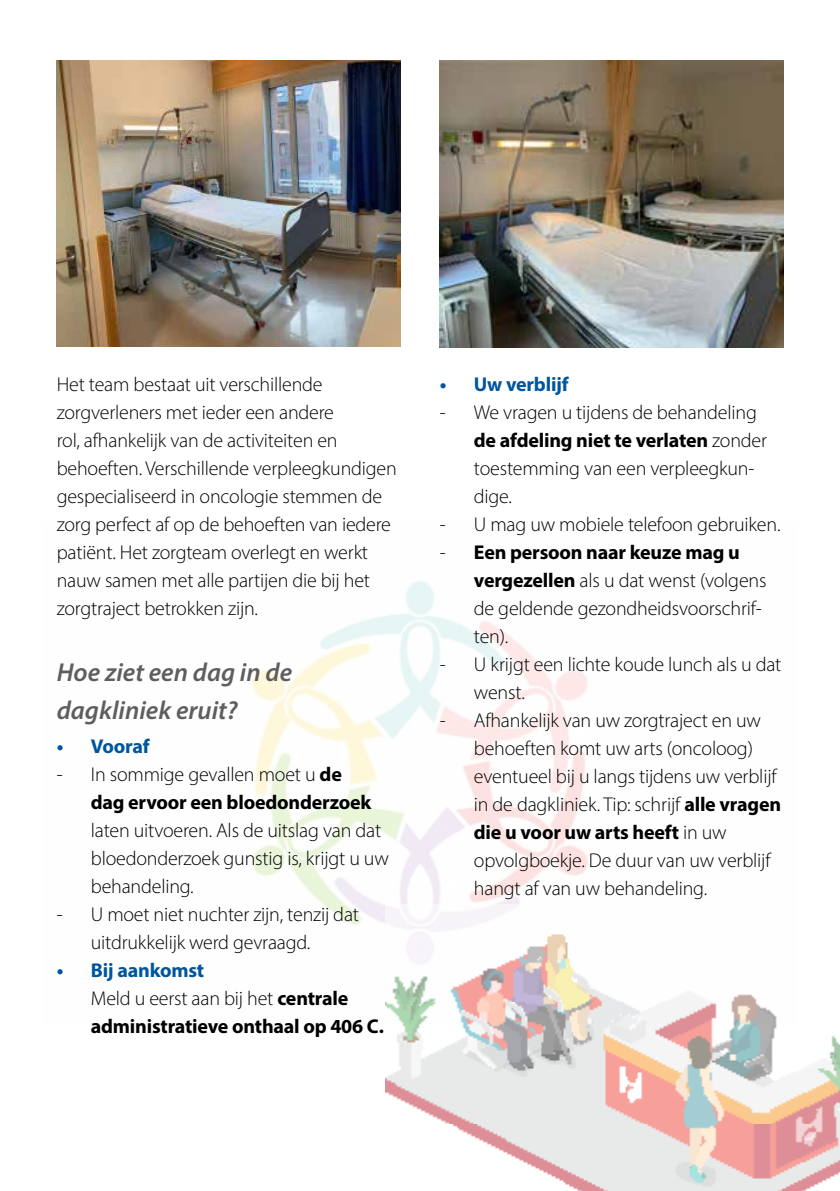
<style>
.page{position:relative;width:840px;height:1191px;background:#fff}
.page>*{position:absolute;margin:0;border:0;box-sizing:border-box;transform-origin:0 0}
.t1{font:italic 600 26px/38px "Myriad Pro";color:#5f5e5e}
.t2{font:300 20px/28px "Myriad Pro";letter-spacing:-.01em;color:#000}
.t3{font:700 20px/28px "Myriad Pro";letter-spacing:-.01em;color:#000}
.t4{font:700 20px "Myriad Pro";letter-spacing:-.01em;color:#00569d}
.s1{font-weight:300}
.s2{color:#00569d}
.s3{font-weight:700}
</style>
<div class="page">
<img style="left:252px;top:581px;width:336px;height:426px">
<img style="left:57px;top:61px;width:343px;height:285px">
<img style="left:439px;top:61px;width:343px;height:286px">
<img style="left:386px;top:904px;width:453px;height:287px">
<p class="t2" style="left:57px;top:370px;width:341px">Het team bestaat uit verschillende zorgverleners met ieder een andere<br>rol, afhankelijk van de activiteiten en behoeften. Verschillende verpleegkundigen gespecialiseerd in oncologie stemmen de zorg perfect af op de behoeften van iedere patiënt. Het zorgteam overlegt en werkt nauw samen met alle partijen die bij het zorgtraject betrokken zijn.</p>
<h1 class="t1" style="left:57px;top:652px;width:237px">Hoe ziet een dag in de dagkliniek eruit?</h1>
<p class="t4" style="left:57px;top:732px;width:94px">• Vooraf</p>
<p class="t3" style="left:91px;top:759px;width:282px;text-indent:-34px"><span class="s1">- In sommige gevallen moet u</span> de dag ervoor een bloedonderzoek</p>
<p class="t2" style="left:91px;top:815px;width:299px">laten uitvoeren. Als de uitslag van dat bloedonderzoek gunstig is, krijgt u uw behandeling.</p>
<p class="t2" style="left:91px;top:899px;width:269px;text-indent:-34px">- U moet niet nuchter zijn, tenzij dat uitdrukkelijk werd gevraagd.</p>
<p class="t3" style="left:91px;top:955px;width:294px;text-indent:-34px"><span class="s2">• Bij aankomst<br></span><span class="s1">Meld u eerst aan bij het</span> centrale administratieve onthaal op 406 C.</p>
<p class="t4" style="left:439px;top:371px;width:130px">• Uw verblijf</p>
<p class="t2" style="left:473px;top:398px;width:294px;text-indent:-34px">- We vragen u tijdens de behandeling <span class="s3">de afdeling niet te verlaten</span> zonder toestemming van een verpleegkun&shy;dige.</p>
<p class="t2" style="left:439px;top:510px;width:342px">- U mag uw mobiele telefoon gebruiken.</p>
<p class="t2" style="left:473px;top:538px;width:294px;text-indent:-34px">- <span class="s3">Een persoon naar keuze mag u vergezellen</span> als u dat wenst (volgens de geldende gezondheidsvoorschrif&shy;ten).</p>
<p class="t2" style="left:473px;top:650px;width:309px;text-indent:-34px">- U krijgt een lichte koude lunch als u dat wenst.</p>
<p class="t2" style="left:473px;top:706px;width:308px;text-indent:-34px">- Afhankelijk van uw zorgtraject en uw behoeften komt uw arts (oncoloog) eventueel bij u langs tijdens uw verblijf in de dagkliniek. Tip: schrijf <span class="s3">alle vragen die u voor uw arts heeft</span> in uw opvolgboekje. De duur van uw verblijf hangt af van uw behandeling.</p>
</div>
